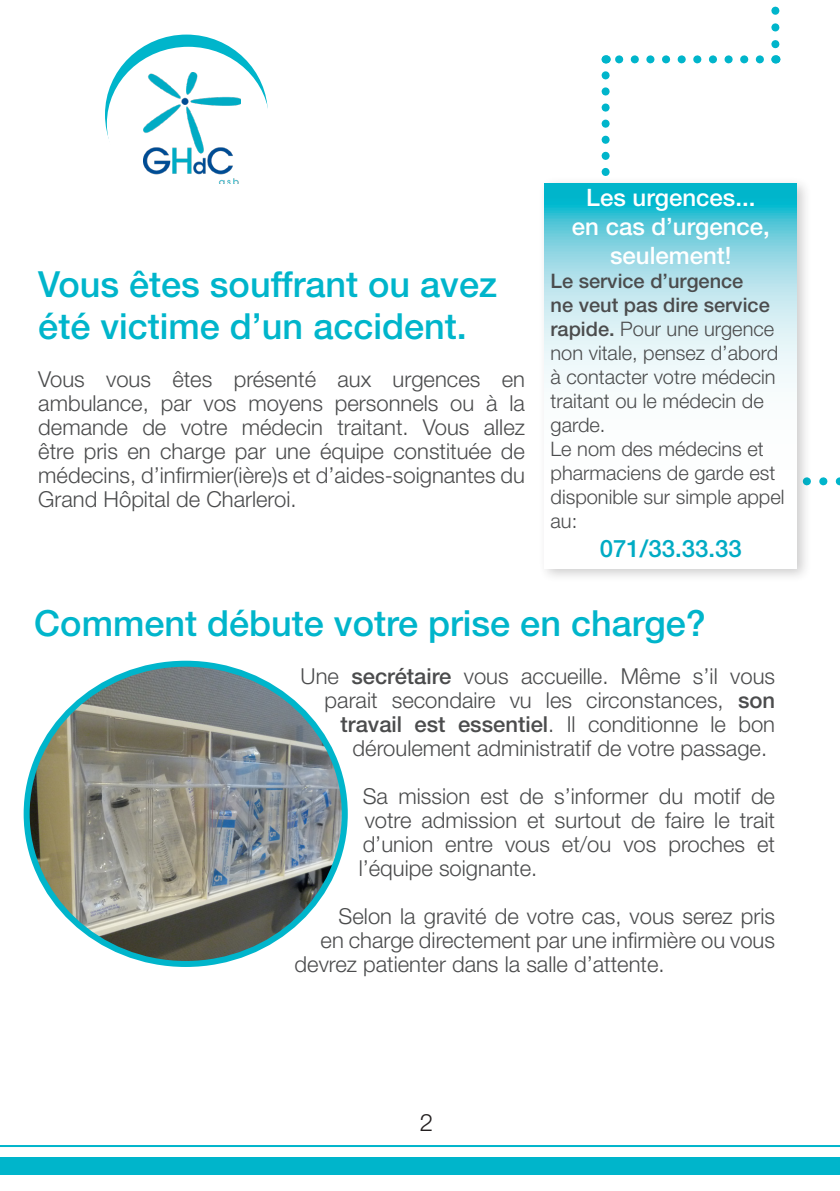
<style>
.page{position:relative;width:840px;height:1191px;background:#fff}
.page>*{position:absolute;margin:0;border:0;box-sizing:border-box;transform-origin:0 0}
.t1{font:500 36px/42px "Helvetica Neue LT Std";color:#00b5cb}
.t2{font:500 24px/28.8px "Helvetica Neue LT Std";color:#fff;text-align:center}
.t3{font:500 24px "Helvetica Neue LT Std";color:#00abc4}
.t4{font:300 24px "Helvetica Neue LT Std";color:#231f20}
.t5{font:300 22px/24px "Helvetica Neue LT Std";color:#4b4c4d;text-align:justify}
.t6{font:500 22px "Helvetica Neue LT Std";color:#4b4c4d}
.t7{font:300 20px/24px "Helvetica Neue LT Std";color:#4b4c4d}
.s1{font-weight:500}
.s2{font-weight:300}
</style>
<div class="page">
<hr style="left:0;top:1145px;width:839px;height:2px;background:#00b5cb">
<div style="left:0;top:1157px;width:839px;height:18px;background:#00b5cb"></div>
<div style="left:105px;top:35px;width:163px;height:159px;background:#00b5cb;border-radius:50%"></div>
<div style="left:107px;top:47px;width:162px;height:154px;background:#fff;border-radius:50%"></div>
<img style="left:143px;top:72px;width:98px;height:111px">
<svg style="left:601px;top:75px;width:8px;height:101px"></svg>
<svg style="left:819px;top:477px;width:21px;height:8px"></svg>
<img style="left:27px;top:667px;width:317px;height:297px">
<div style="left:537px;top:176px;width:274px;height:407px;background:#231f20;opacity:.23"></div>
<svg style="left:544px;top:183px;width:252px;height:385px"></svg>
<svg style="left:615px;top:55px;width:144px;height:8px"></svg>
<svg style="left:771px;top:6px;width:8px;height:57px"></svg>
<p class="t1" style="left:38px;top:262px;width:460px">Vous êtes souffrant ou avez été victime d’un accident.</p>
<p class="t5" style="left:38px;top:366px;width:488px">Vous vous êtes présenté aux urgences en ambulance, par vos moyens personnels ou à la demande de votre médecin traitant. Vous allez être pris en charge par une équipe constituée de médecins, d’infirmier(ière)s et d’aides-soignantes du Grand Hôpital de Charleroi.</p>
<p class="t2" style="left:571px;top:183px;width:199px">Les urgences... en cas d’urgence, seulement!</p>
<p class="t7" style="left:550px;top:268px;width:229px"><span class="s1">Le service d’urgence<br>ne veut pas dire service rapide.</span> Pour une urgence non vitale, pensez d’abord à contacter votre médecin traitant ou le médecin de garde.</p>
<p class="t7" style="left:550px;top:436px;width:235px">Le nom des médecins et pharmaciens de garde est disponible sur simple appel au:</p>
<p class="t3" style="left:599px;top:534px;width:143px">071/33.33.33</p>
<p class="t1" style="left:34px;top:601px;width:672px">Comment débute votre prise en charge?</p>
<p class="t5" style="left:300px;top:663px;width:475px">Une <span class="s1">secrétaire</span> vous accueille. Même s’il vous</p>
<p class="t5" style="left:324px;top:687px;width:452px">parait secondaire vu les circonstances, <span class="s1">son</span></p>
<p class="t6" style="left:340px;top:710px;width:436px">travail est essentiel<span class="s2">. Il conditionne le bon</span></p>
<p class="t5" style="left:352px;top:735px;width:416px">déroulement administratif de votre passage.</p>
<p class="t5" style="left:358px;top:783px;width:418px">Sa mission est de s’informer du motif de votre admission et surtout de faire le trait d’union entre vous et/ou vos proches et l’équipe soignante.</p>
<p class="t5" style="left:338px;top:903px;width:438px">Selon la gravité de votre cas, vous serez pris</p>
<p class="t5" style="left:320px;top:927px;width:455px">en charge directement par une infirmière ou vous</p>
<p class="t5" style="left:294px;top:951px;width:371px">devrez patienter dans la salle d’attente.</p>
<p class="t4" style="left:420px;top:1107px;width:15px">2</p>
</div>
